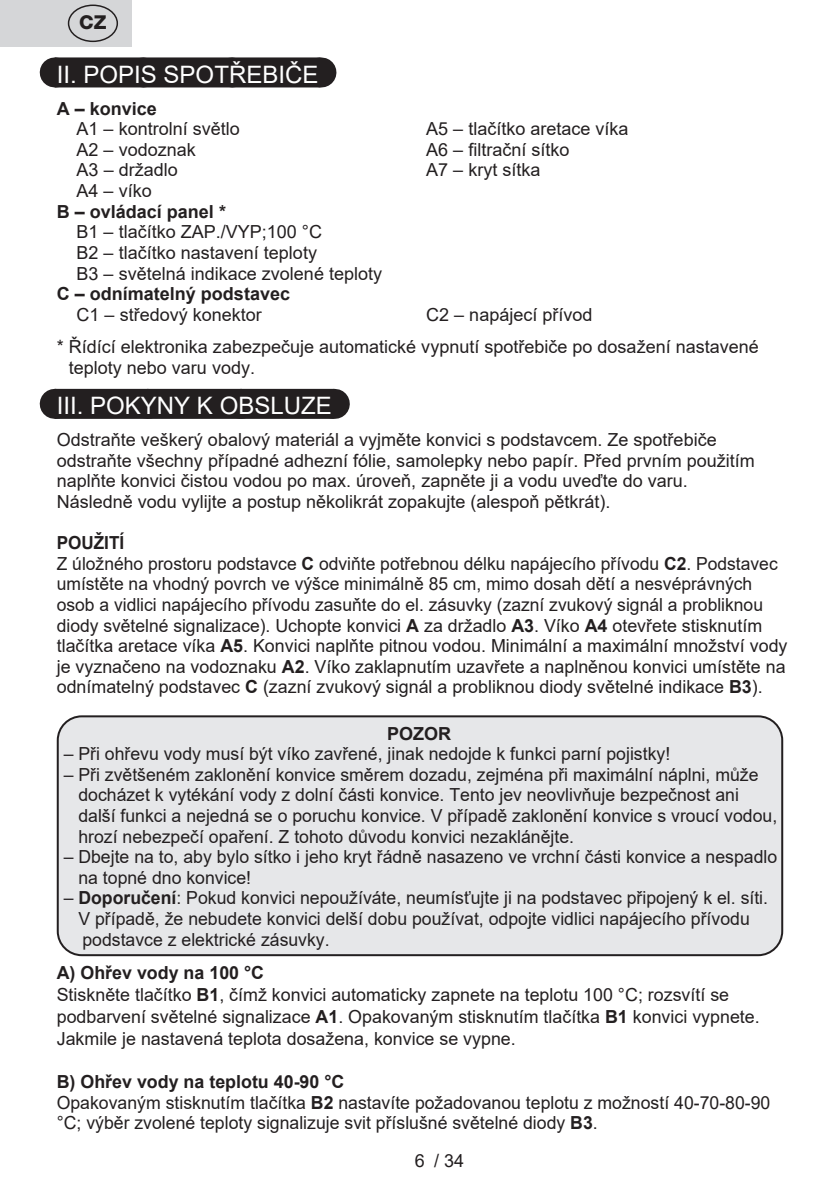
<style>
.page{position:relative;width:840px;height:1191px;background:#fff}
.page>*{position:absolute;margin:0;border:0;box-sizing:border-box;transform-origin:0 0}
.Grafický_nadpis_ETA{font:24px "Arial";color:#fff}
.t1{font:800 19.2px "Helvetica Neue OT";color:#231f20}
.Normální{font:18px/20.6px "Arial";color:#231f20}
.Normální-2{font:700 18px "Arial";color:#231f20}
.Normální-3{font:700 18px "Arial";color:#231f20;scale:.95 1}
.s1{font-weight:700}
</style>
<div class="page">
<div style="left:55px;top:57px;width:265px;height:30px;background:#231f20"></div>
<svg style="left:143px;top:57px;width:133px;height:1px"></svg>
<hr style="left:320px;top:57px;width:1px;height:30px;background:#231f20">
<div style="left:55px;top:389px;width:278px;height:30px;background:#231f20"></div>
<svg style="left:150px;top:418px;width:137px;height:1px"></svg>
<hr style="left:333px;top:389px;width:1px;height:30px;background:#231f20">
<div style="left:58px;top:716px;width:723px;height:239px;background:#e6e7e9;border-radius:24px"></div>
<div style="left:57px;top:715px;width:725px;height:241px;border:2px solid #231f20;border-radius:24px"></div>
<div style="left:0;top:0;width:131px;height:47px;background:#d5d6d8"></div>
<div style="left:68px;top:5px;width:50px;height:37px;border:1px solid #231f20;border-radius:50%"></div>
<p class="t1" style="left:79px;top:11px;width:29px">CZ</p>
<p class="Grafický_nadpis_ETA" style="left:57px;top:58px;width:263px">II. POPIS SPOTŘEBIČE</p>
<p class="Normální-2" style="left:57px;top:96px;width:102px">A – konvice</p>
<p class="Normální" style="left:77px;top:118px;width:165px">A1 – kontrolní světlo</p>
<p class="Normální" style="left:426px;top:118px;width:204px">A5 – tlačítko aretace víka</p>
<p class="Normální" style="left:77px;top:139px;width:121px">A2 – vodoznak</p>
<p class="Normální" style="left:426px;top:139px;width:145px">A6 – filtrační sítko</p>
<p class="Normální" style="left:77px;top:160px;width:103px">A3 – držadlo</p>
<p class="Normální" style="left:426px;top:160px;width:116px">A7 – kryt sítka</p>
<p class="Normální" style="left:77px;top:180px;width:77px">A4 – víko</p>
<p class="Normální-2" style="left:57px;top:199px;width:171px">B – ovládací panel *</p>
<p class="Normální" style="left:77px;top:221px;width:247px">B1 – tlačítko ZAP./VYP;100 °C</p>
<p class="Normální" style="left:77px;top:242px;width:242px">B2 – tlačítko nastavení teploty</p>
<p class="Normální" style="left:77px;top:263px;width:307px">B3 – světelná indikace zvolené teploty</p>
<p class="Normální-2" style="left:57px;top:281px;width:235px">C – odnímatelný podstavec</p>
<p class="Normální" style="left:77px;top:304px;width:187px">C1 – středový konektor</p>
<p class="Normální" style="left:426px;top:304px;width:168px">C2 – napájecí přívod</p>
<p class="Normální" style="left:69px;top:336px;width:691px;text-indent:-12px">* Řídící elektronika zabezpečuje automatické vypnutí spotřebiče po dosažení nastavené teploty nebo varu vody.</p>
<p class="Grafický_nadpis_ETA" style="left:57px;top:389px;width:276px">III. POKYNY K OBSLUZE</p>
<p class="Normální" style="left:57px;top:429px;width:699px">Odstraňte veškerý obalový materiál a vyjměte konvici s podstavcem. Ze spotřebiče odstraňte všechny případné adhezní fólie, samolepky nebo papír. Před prvním použitím naplňte konvici čistou vodou po max. úroveň, zapněte ji a vodu uveďte do varu.<br>Následně vodu vylijte a postup několikrát zopakujte (alespoň pětkrát).</p>
<p class="Normální-3" style="left:57px;top:530px;width:73px">POUŽITÍ</p>
<p class="Normální" style="left:57px;top:553px;width:731px">Z úložného prostoru podstavce <span class="s1">C</span> odviňte potřebnou délku napájecího přívodu <span class="s1">C2</span>. Podstavec umístěte na vhodný povrch ve výšce minimálně 85 cm, mimo dosah dětí a nesvéprávných osob a vidlici napájecího přívodu zasuňte do el. zásuvky (zazní zvukový signál a probliknou diody světelné signalizace). Uchopte konvici <span class="s1">A</span> za držadlo <span class="s1">A3</span>. Víko <span class="s1">A4</span> otevřete stisknutím tlačítka aretace víka <span class="s1">A5</span>. Konvici naplňte pitnou vodou. Minimální a maximální množství vody je vyznačeno na vodoznaku <span class="s1">A2</span>. Víko zaklapnutím uzavřete a naplněnou konvici umístěte na odnímatelný podstavec <span class="s1">C</span> (zazní zvukový signál a probliknou diody světelné indikace <span class="s1">B3</span>).</p>
<p class="Normální-2" style="left:387px;top:720px;width:66px">POZOR</p>
<p class="Normální" style="left:64px;top:743px;width:607px">– Při ohřevu vody musí být víko zavřené, jinak nedojde k funkci parní pojistky!</p>
<p class="Normální" style="left:78px;top:764px;width:700px;text-indent:-15px">– Při zvětšeném zaklonění konvice směrem dozadu, zejména při maximální náplni, může docházet k vytékání vody z dolní části konvice. Tento jev neovlivňuje bezpečnost ani další funkci a nejedná se o poruchu konvice. V případě zaklonění konvice s vroucí vodou, hrozí nebezpečí opaření. Z tohoto důvodu konvici nezaklánějte.</p>
<p class="Normální" style="left:78px;top:846px;width:700px;text-indent:-15px">– Dbejte na to, aby bylo sítko i jeho kryt řádně nasazeno ve vrchní části konvice a nespadlo na topné dno konvice!</p>
<p class="Normální" style="left:78px;top:887px;width:690px;text-indent:-15px">– <span class="s1">Doporučení</span>: Pokud konvici nepoužíváte, neumísťujte ji na podstavec připojený k el. síti.<br>V případě, že nebudete konvici delší dobu používat, odpojte vidlici napájecího přívodu podstavce z elektrické zásuvky.</p>
<p class="Normální-2" style="left:57px;top:960px;width:209px">A) Ohřev vody na 100 °C</p>
<p class="Normální" style="left:57px;top:984px;width:704px;line-height:22px">Stiskněte tlačítko <span class="s1">B1</span>, čímž konvici automaticky zapnete na teplotu 100 °C; rozsvítí se podbarvení světelné signalizace <span class="s1">A1</span>. Opakovaným stisknutím tlačítka <span class="s1">B1</span> konvici vypnete.<br>Jakmile je nastavená teplota dosažena, konvice se vypne.</p>
<p class="Normální-2" style="left:57px;top:1069px;width:289px">B) Ohřev vody na teplotu 40-90 °C</p>
<p class="Normální" style="left:57px;top:1092px;width:714px">Opakovaným stisknutím tlačítka <span class="s1">B2</span> nastavíte požadovanou teplotu z možností 40-70-80-90 °C; výběr zvolené teploty signalizuje svit příslušné světelné diody <span class="s1">B3</span>.</p>
<p class="Normální" style="left:415px;top:1150px;width:12px">6</p>
<p class="Normální" style="left:434px;top:1150px;width:32px">/ 34</p>
</div>
